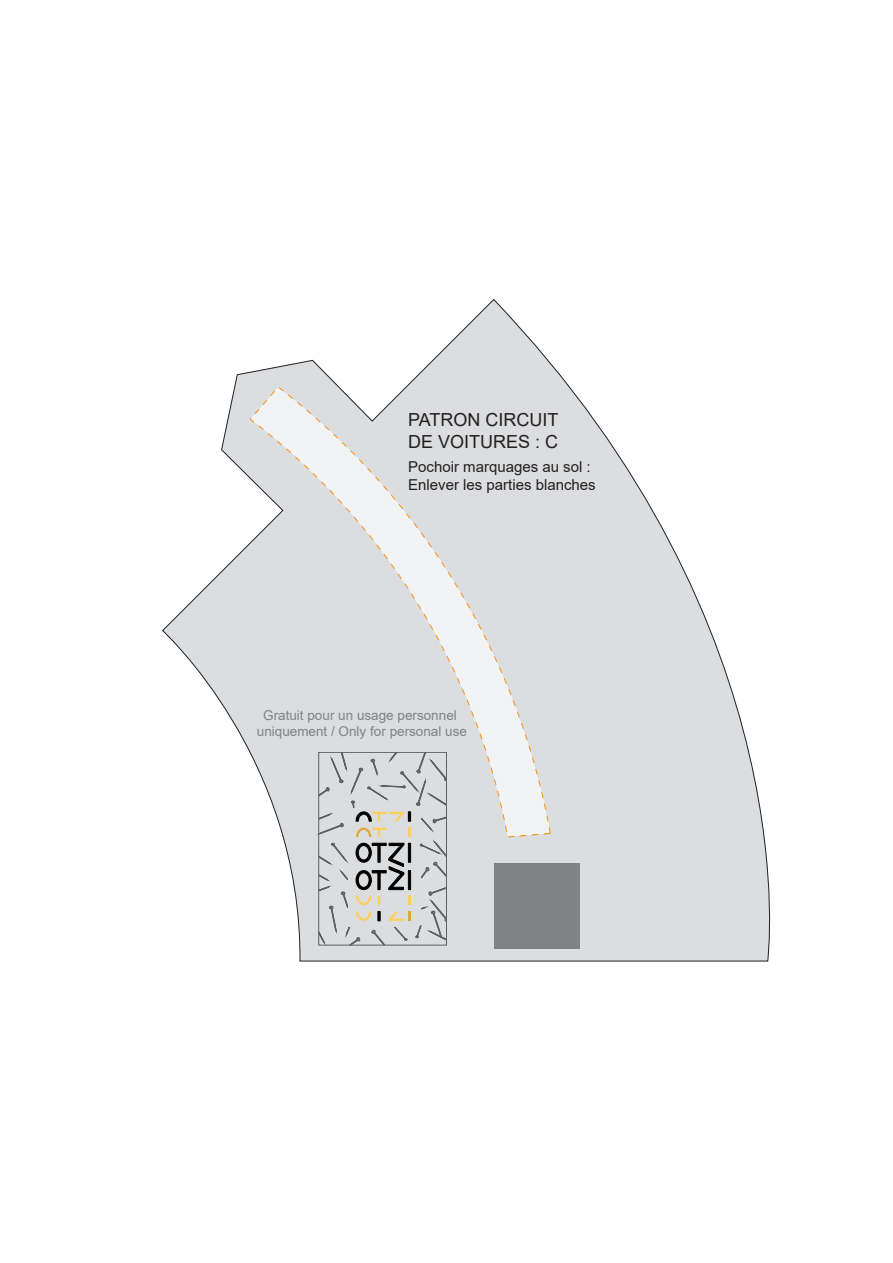
<style>
.page{position:relative;width:893px;height:1263px;background:#fff}
.page>*{position:absolute;margin:0;border:0;box-sizing:border-box;transform-origin:0 0}
.t1{font:18px/21.6px "Arial";color:#231f20}
.t2{font:15px/18px "Arial";color:#231f20}
.t3{font:13.5px/16.2px "Arial";color:#808285;text-align:center}
</style>
<div class="page">
<svg style="left:162px;top:299px;width:609px;height:663px"></svg>
<div style="left:494px;top:863px;width:85px;height:85px;background:#808285"></div>
<svg style="left:249px;top:385px;width:302px;height:453px"></svg>
<svg style="left:319px;top:752px;width:128px;height:194px;background:#c9c9c9"></svg>
<h1 class="t1" style="left:408px;top:409px;width:152px">PATRON CIRCUIT<br>DE VOITURES : C</h1>
<p class="t2" style="left:408px;top:458px;width:189px">Pochoir marquages au sol :<br>Enlever les parties blanches</p>
<p class="t3" style="left:257px;top:707px;width:212px">Gratuit pour un usage personnel uniquement / Only for personal use</p>
</div>
